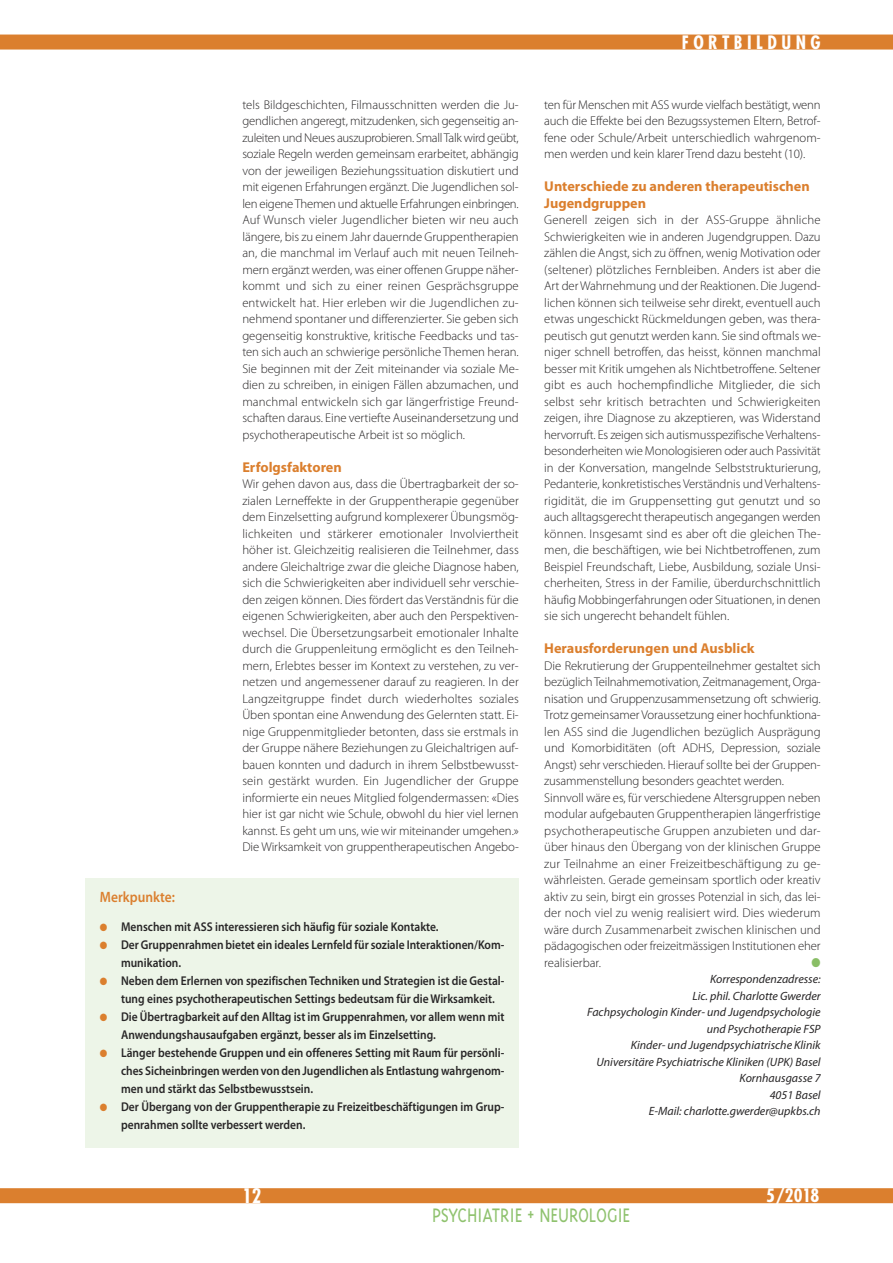
<style>
.page{position:relative;width:893px;height:1263px;background:#fff}
.page>*{position:absolute;margin:0;border:0;box-sizing:border-box;transform-origin:0 0}
.t1{font:300 22.5px "Triplex";color:#8fc26e;scale:.88 1}
.t2{font:700 condensed 19.5px "Futura";color:#fff}
.t3{font:700 condensed 18px "Futura";letter-spacing:.25em;color:#fff}
.t4{font:600 15px "Myriad Pro";color:#db7f2e;scale:.9 1}
.t5{font:700 14.25px/16.5px "Myriad Pro";color:#db7f2e}
.t6{font:300 12.75px/16.5px "Myriad Pro";color:#272526;text-align:justify}
.t7{font:600 12.75px/18px "Myriad Pro";color:#272526;scale:.9 1}
.t8{font:12.75px "Zapf Dingbats";color:#89be66;scale:.9 1}
.t9{font:italic 12px/16.5px "Myriad Pro";color:#272526;text-align:right}
.s1{color:#db7f2e}
</style>
<div class="page">
<div style="left:0;top:1188px;width:893px;height:15px;background:#db7f2e"></div>
<div style="left:0;top:35px;width:893px;height:15px;background:#db7f2e"></div>
<div style="left:85px;top:878px;width:434px;height:269px;background:#edf5e8"></div>
<p class="t6" style="left:242px;top:97px;width:278px">tels Bildgeschichten, Filmausschnitten werden die Ju&shy;gendlichen angeregt, mitzudenken, sich gegenseitig an&shy;zuleiten und Neues auszuprobieren. SmallTalk wird geübt, soziale Regeln werden gemeinsam erarbeitet, abhängig von der jeweiligen Beziehungssituation diskutiert und mit eigenen Erfahrungen ergänzt. Die Jugendlichen sol&shy;len eigeneThemen und aktuelle Erfahrungen einbringen.<br>Auf Wunsch vieler Jugendlicher bieten wir neu auch längere, bis zu einem Jahr dauernde Gruppentherapien an, die manchmal im Verlauf auch mit neuen Teilneh&shy;mern ergänzt werden, was einer offenen Gruppe näher&shy;kommt und sich zu einer reinen Gesprächsgruppe entwickelt hat. Hier erleben wir die Jugendlichen zu&shy;nehmend spontaner und differenzierter. Sie geben sich gegenseitig konstruktive, kritische Feedbacks und tas&shy;ten sich auch an schwierige persönliche Themen heran.<br>Sie beginnen mit der Zeit miteinander via soziale Me&shy;dien zu schreiben, in einigen Fällen abzumachen, und manchmal entwickeln sich gar längerfristige Freund&shy;schaften daraus. Eine vertiefte Auseinandersetzung und psychotherapeutische Arbeit ist so möglich.</p>
<p class="t5" style="left:242px;top:460px;width:101px">Erfolgsfaktoren</p>
<p class="t6" style="left:242px;top:476px;width:278px">Wir gehen davon aus, dass die Übertragbarkeit der so&shy;zialen Lerneffekte in der Gruppentherapie gegenüber dem Einzelsetting aufgrund komplexerer Übungsmög&shy;lichkeiten und stärkerer emotionaler Involviertheit höher ist. Gleichzeitig realisieren die Teilnehmer, dass andere Gleichaltrige zwar die gleiche Diagnose haben, sich die Schwierigkeiten aber individuell sehr verschie&shy;den zeigen können. Dies fördert das Verständnis für die eigenen Schwierigkeiten, aber auch den Perspektiven&shy;wechsel. Die Übersetzungsarbeit emotionaler Inhalte durch die Gruppenleitung ermöglicht es den Teilneh&shy;mern, Erlebtes besser im Kontext zu verstehen, zu ver&shy;netzen und angemessener darauf zu reagieren. In der Langzeitgruppe findet durch wiederholtes soziales Üben spontan eine Anwendung des Gelernten statt. Ei&shy;nige Gruppenmitglieder betonten, dass sie erstmals in der Gruppe nähere Beziehungen zu Gleichaltrigen auf&shy;bauen konnten und dadurch in ihrem Selbstbewusst&shy;sein gestärkt wurden. Ein Jugendlicher der Gruppe informierte ein neues Mitglied folgendermassen: «Dies hier ist gar nicht wie Schule, obwohl du hier viel lernen kannst. Es geht um uns, wie wir miteinander umgehen.» Die Wirksamkeit von gruppentherapeutischen Angebo-</p>
<p class="t4" style="left:100px;top:891px;width:85px">Merkpunkte:</p>
<p class="t7" style="left:100px;top:919px;width:378px"><span class="s1">●</span> Menschen mit ASS interessieren sich häufig für soziale Kontakte.</p>
<p class="t7" style="left:121px;top:937px;width:427px;text-indent:-21px"><span class="s1">●</span> Der Gruppenrahmen bietet ein ideales Lernfeld für soziale Interaktionen/Kom&shy;munikation.</p>
<p class="t7" style="left:121px;top:973px;width:427px;text-indent:-21px"><span class="s1">●</span> Neben dem Erlernen von spezifischen Techniken und Strategien ist die Gestal&shy;tung eines psychotherapeutischen Settings bedeutsam für die Wirksamkeit.</p>
<p class="t7" style="left:121px;top:1009px;width:427px;text-indent:-21px"><span class="s1">●</span> Die Übertragbarkeit auf den Alltag ist im Gruppenrahmen, vor allem wenn mit<br>Anwendungshausaufgaben ergänzt, besser als im Einzelsetting.</p>
<p class="t7" style="left:121px;top:1045px;width:427px;text-align:justify;text-indent:-21px"><span class="s1">●</span> Länger bestehende Gruppen und ein offeneres Setting mit Raum für persönli&shy;ches Sicheinbringen werden von den Jugendlichen als Entlastung wahrgenom&shy;men und stärkt das Selbstbewusstsein.</p>
<p class="t7" style="left:121px;top:1099px;width:428px;text-indent:-21px"><span class="s1">●</span> Der Übergang von der Gruppentherapie zu Freizeitbeschäftigungen im Grup&shy;penrahmen sollte verbessert werden.</p>
<h2 class="t2" style="left:242px;top:1187px;width:21px">12</h2>
<h3 class="t3" style="left:682px;top:34px;width:140px">FORTBILDUNG</h3>
<p class="t6" style="left:544px;top:97px;width:278px">ten für Menschen mit ASS wurde vielfach bestätigt, wenn auch die Effekte bei den Bezugssystemen Eltern, Betrof&shy;fene oder Schule/Arbeit unterschiedlich wahrgenom&shy;men werden und kein klarer Trend dazu besteht (10).</p>
<p class="t5" style="left:544px;top:179px;width:267px">Unterschiede zu anderen therapeutischen<br>Jugendgruppen</p>
<p class="t6" style="left:544px;top:212px;width:278px">Generell zeigen sich in der ASS-Gruppe ähnliche Schwierigkeiten wie in anderen Jugendgruppen. Dazu zählen die Angst, sich zu öffnen, wenig Motivation oder (seltener) plötzliches Fernbleiben. Anders ist aber die Art der Wahrnehmung und der Reaktionen. Die Jugend&shy;lichen können sich teilweise sehr direkt, eventuell auch etwas ungeschickt Rückmeldungen geben, was thera&shy;peutisch gut genutzt werden kann. Sie sind oftmals we&shy;niger schnell betroffen, das heisst, können manchmal besser mit Kritik umgehen als Nichtbetroffene. Seltener gibt es auch hochempfindliche Mitglieder, die sich selbst sehr kritisch betrachten und Schwierigkeiten zeigen, ihre Diagnose zu akzeptieren, was Widerstand hervorruft. Es zeigen sich autismusspezifischeVerhaltens&shy;besonderheiten wie Monologisieren oder auch Passivität in der Konversation, mangelnde Selbststrukturierung, Pedanterie, konkretistisches Verständnis und Verhaltens&shy;rigidität, die im Gruppensetting gut genutzt und so auch alltagsgerecht therapeutisch angegangen werden können. Insgesamt sind es aber oft die gleichen The&shy;men, die beschäftigen, wie bei Nichtbetroffenen, zum Beispiel Freundschaft, Liebe, Ausbildung, soziale Unsi&shy;cherheiten, Stress in der Familie, überdurchschnittlich häufig Mobbingerfahrungen oder Situationen, in denen sie sich ungerecht behandelt fühlen.</p>
<p class="t5" style="left:544px;top:641px;width:212px">Herausforderungen und Ausblick</p>
<p class="t6" style="left:544px;top:658px;width:278px;text-align:left">Die Rekrutierung der Gruppenteilnehmer gestaltet sich bezüglichTeilnahmemotivation, Zeitmanagement, Orga&shy;nisation und Gruppenzusammensetzung oft schwierig.<br>Trotz gemeinsamer Voraussetzung einer hochfunktiona&shy;len ASS sind die Jugendlichen bezüglich Ausprägung und Komorbiditäten (oft ADHS, Depression, soziale Angst) sehr verschieden. Hierauf sollte bei der Gruppen&shy;zusammenstellung besonders geachtet werden.<br>Sinnvoll wäre es, für verschiedene Altersgruppen neben modular aufgebauten Gruppentherapien längerfristige psychotherapeutische Gruppen anzubieten und dar&shy;über hinaus den Übergang von der klinischen Gruppe zur Teilnahme an einer Freizeitbeschäftigung zu ge&shy;währleisten. Gerade gemeinsam sportlich oder kreativ aktiv zu sein, birgt ein grosses Potenzial in sich, das lei&shy;der noch viel zu wenig realisiert wird. Dies wiederum wäre durch Zusammenarbeit zwischen klinischen und pädagogischen oder freizeitmässigen Institutionen eher realisierbar.</p>
<p class="t8" style="left:812px;top:955px;width:12px">●</p>
<p class="t9" style="left:587px;top:972px;width:235px">Korrespondenzadresse:<br>Lic. phil. Charlotte Gwerder<br>Fachpsychologin Kinder- und Jugendpsychologie und Psychotherapie FSP<br>Kinder- und Jugendpsychiatrische Klinik<br>Universitäre Psychiatrische Kliniken (UPK) Basel<br>Kornhausgasse 7<br>4051 Basel<br>E-Mail: charlotte.gwerder@upkbs.ch</p>
<h3 class="t3" style="left:766px;top:1188px;width:55px">5/2018</h3>
<h1 class="t1" style="left:432px;top:1201px;width:227px">PSYCHIATRIE + NEUROLOGIE</h1>
</div>
